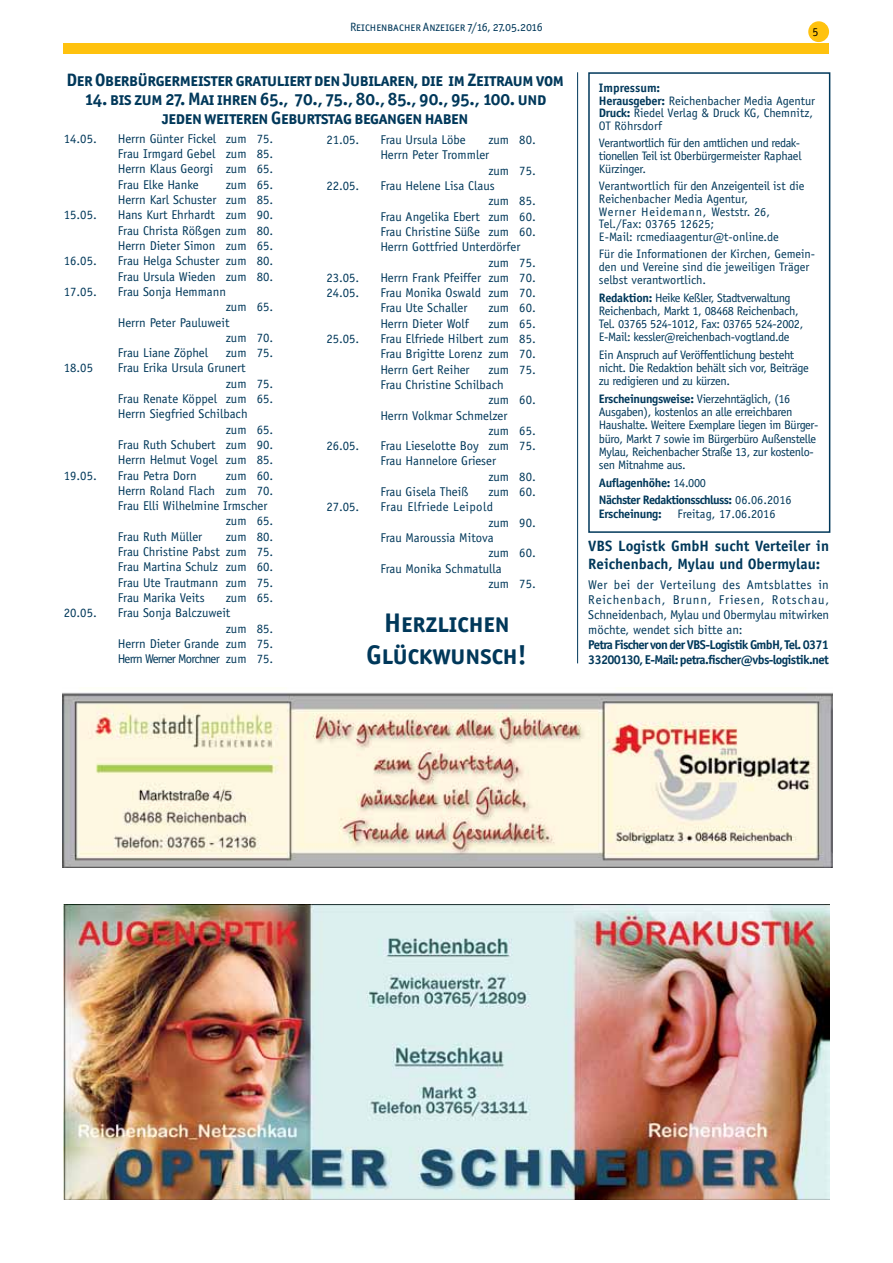
<style>
.page{position:relative;width:893px;height:1263px;background:#fff}
.page>*{position:absolute;margin:0;border:0;box-sizing:border-box;transform-origin:0 0}
.t1{font:27px/32.4px "Officina San ITC Bold SC";color:#00385a;text-align:center}
.t2{font:18px/18.8px "Officina San ITC Bold SC";letter-spacing:-.02em;color:#00385a;text-align:center}
.t3{font:700 15px/18px "Officina Sans";color:#00385a}
.t4{font:12.75px/15.3px "Officina Sans";color:#00385a;text-align:justify}
.t5{font:700 12.75px/15px "Officina Sans";letter-spacing:-.055em;color:#00385a}
.t6{font:12.75px "Officina Sans";letter-spacing:-.06em;color:#00385a}
.t7{font:12.75px "Officina Sans";letter-spacing:.03em;color:#00385a}
.t8{font:12.3px/13.2px "Officina Sans";letter-spacing:-.03em;color:#00385a}
.t9{font:12.3px/12.8px "Officina Sans";color:#00385a}
.t10{font:700 12.3px/17.7px "Officina Sans";letter-spacing:-.05em;color:#00385a}
.t11{font:700 12.3px "Officina Sans";letter-spacing:-.03em;color:#00385a}
.t12{font:12px "Officina San ITC Book SC";color:#00385a}
.t13{font:12px "Officina Sans";color:#000}
.s1{font-weight:700}
.s2{font-weight:400}
</style>
<div class="page">
<div style="left:809px;top:22px;width:19px;height:19px;background:#ffc20e;border-radius:50%"></div>
<div style="left:808px;top:21px;width:21px;height:21px;border:2px solid #ffc20e;border-radius:50%"></div>
<div style="left:64px;top:44px;width:765px;height:10px;background:#ffc20e"></div>
<hr style="left:577px;top:72px;width:1px;height:591px;background:#00385a">
<div style="left:588px;top:72px;width:242px;height:461px;border:2px solid #00385a"></div>
<img style="left:63px;top:692px;width:770px;height:175px">
<img style="left:64px;top:905px;width:765px;height:294px">
<p class="t12" style="left:350px;top:20px;width:194px">Reichenbacher Anzeiger 7/16, 27.05.2016</p>
<p class="t13" style="left:812px;top:25px;width:7px">5</p>
<h2 class="t2" style="left:66px;top:71px;width:499px">Der Oberbürgermeister gratuliert den Jubilaren, die im Zeitraum vom</h2>
<h2 class="t2" style="left:84px;top:90px;width:464px">14. bis zum 27. Mai ihren 65., 70., 75., 80., 85., 90., 95., 100. und jeden weiteren Geburtstag begangen haben</h2>
<p class="t4" style="left:64px;top:131px;width:35px">14.05.</p>
<p class="t4" style="left:118px;top:131px;width:157px">Herrn Günter Fickel zum 75.<br>Frau Irmgard Gebel zum 85.<br>Herrn Klaus Georgi zum 65.<br>Frau Elke Hanke</p>
<p class="t9" style="left:599px;top:81px;width:218px"><span class="s1">Impressum:<br>Herausgeber:</span> Reichenbacher Media Agentur<br><span class="s1">Druck:</span> Riedel Verlag &amp; Druck KG, Chemnitz,<br>OT Röhrsdorf</p>
<p class="t8" style="left:599px;top:137px;width:204px;line-height:12.8px;text-align:justify">Verantwortlich für den amtlichen und redak&shy;tionellen Teil ist Oberbürgermeister Raphael Kürzinger.</p>
<p class="t9" style="left:599px;top:179px;width:207px">Verantwortlich für den Anzeigenteil ist die Reichenbacher Media Agentur,<br>Werner Heidemann, Weststr. 26, Tel./Fax: 03765 12625;<br>E-Mail: rcmediaagentur@t-online.de</p>
<p class="t9" style="left:599px;top:248px;width:218px">Für die Informationen der Kirchen, Gemein&shy;den und Vereine sind die jeweiligen Träger selbst verantwortlich.</p>
<p class="t8" style="left:599px;top:291px;width:206px"><span class="s1">Redaktion:</span> Heike Keßler, Stadtverwaltung Reichenbach, Markt 1, 08468 Reichenbach, Tel. 03765 524-1012, Fax: 03765 524-2002, E-Mail: kessler@reichenbach-vogtland.de</p>
<p class="t8" style="left:599px;top:348px;width:211px">Ein Anspruch auf Veröffentlichung besteht nicht. Die Redaktion behält sich vor, Beiträge zu redigieren und zu kürzen.</p>
<p class="t8" style="left:599px;top:392px;width:221px"><span class="s1">Erscheinungsweise:</span> Vierzehntäglich, (16<br>Ausgaben), kostenlos an alle erreichbaren Haushalte. Weitere Exemplare liegen im Bürger&shy;büro, Markt 7 sowie im Bürgerbüro Außenstelle Mylau, Reichenbacher Straße 13, zur kostenlo&shy;sen Mitnahme aus.</p>
<p class="t10" style="left:599px;top:473px;width:194px">Auflagenhöhe: <span class="s2">14.000<br></span>Nächster Redaktionsschluss: <span class="s2">06.06.2016</span></p>
<p class="t11" style="left:599px;top:506px;width:64px">Erscheinung:</p>
<p class="t9" style="left:678px;top:507px;width:99px">Freitag, 17.06.2016</p>
<p class="t3" style="left:588px;top:537px;width:242px">VBS Logistk GmbH sucht Verteiler in<br>Reichenbach, Mylau und Obermylau:</p>
<p class="t4" style="left:588px;top:577px;width:242px">Wer bei der Verteilung des Amtsblattes in Reichenbach, Brunn, Friesen, Rotschau, Schneidenbach, Mylau und Obermylau mitwirken möchte, wendet sich bitte an:</p>
<p class="t5" style="left:588px;top:637px;width:242px">Petra Fischer von der VBS-Logistik GmbH, Tel. 0371<br>33200130, E-Mail: petra.fischer@vbs-logistik.net</p>
<p class="t4" style="left:326px;top:132px;width:35px">21.05.</p>
<p class="t4" style="left:380px;top:132px;width:87px">Frau Ursula Löbe</p>
<p class="t4" style="left:488px;top:132px;width:49px">zum 80.</p>
<p class="t4" style="left:380px;top:147px;width:110px">Herrn Peter Trommler</p>
<p class="t4" style="left:488px;top:163px;width:49px">zum 75.</p>
<p class="t4" style="left:326px;top:178px;width:35px">22.05.</p>
<p class="t4" style="left:380px;top:178px;width:116px">Frau Helene Lisa Claus</p>
<p class="t4" style="left:488px;top:193px;width:49px">zum 85.</p>
<p class="t4" style="left:380px;top:209px;width:157px">Frau Angelika Ebert zum 60.</p>
<p class="t4" style="left:380px;top:224px;width:157px">Frau Christine Süße zum 60.</p>
<p class="t4" style="left:380px;top:239px;width:142px">Herrn Gottfried Unterdörfer</p>
<p class="t4" style="left:488px;top:255px;width:49px">zum 75.</p>
<p class="t4" style="left:326px;top:270px;width:35px">23.05.</p>
<p class="t4" style="left:380px;top:270px;width:157px">Herrn Frank Pfeiffer zum 70.</p>
<p class="t4" style="left:326px;top:285px;width:35px">24.05.</p>
<p class="t4" style="left:380px;top:285px;width:157px">Frau Monika Oswald zum 70.<br>Frau Ute Schaller</p>
<p class="t4" style="left:118px;top:177px;width:157px;text-align:right">zum 65.<br>Herrn Karl Schuster zum 85.</p>
<p class="t4" style="left:64px;top:207px;width:35px">15.05.</p>
<p class="t4" style="left:118px;top:207px;width:157px">Hans Kurt Ehrhardt zum 90.<br>Frau Christa Rößgen zum 80.<br>Herrn Dieter Simon zum 65.</p>
<p class="t4" style="left:64px;top:253px;width:35px">16.05.</p>
<p class="t4" style="left:118px;top:253px;width:157px">Frau Helga Schuster zum 80.<br>Frau Ursula Wieden zum 80.</p>
<p class="t4" style="left:64px;top:284px;width:35px">17.05.</p>
<p class="t4" style="left:118px;top:284px;width:110px">Frau Sonja Hemmann</p>
<p class="t4" style="left:226px;top:299px;width:49px">zum 65.</p>
<p class="t4" style="left:118px;top:315px;width:113px">Herrn Peter Pauluweit</p>
<p class="t4" style="left:226px;top:330px;width:49px">zum 70.</p>
<p class="t4" style="left:118px;top:345px;width:92px">Frau Liane Zöphel</p>
<p class="t4" style="left:226px;top:345px;width:49px">zum 75.</p>
<p class="t4" style="left:64px;top:360px;width:31px">18.05</p>
<p class="t4" style="left:118px;top:360px;width:129px">Frau Erika Ursula Grunert</p>
<p class="t4" style="left:226px;top:376px;width:49px">zum 75.</p>
<p class="t4" style="left:118px;top:391px;width:157px">Frau Renate Köppel zum 65.</p>
<p class="t4" style="left:118px;top:406px;width:131px">Herrn Siegfried Schilbach</p>
<p class="t4" style="left:226px;top:422px;width:49px">zum 65.</p>
<p class="t4" style="left:118px;top:437px;width:157px">Frau Ruth Schubert zum 90.</p>
<p class="t4" style="left:118px;top:452px;width:157px">Herrn Helmut Vogel zum 85.</p>
<p class="t4" style="left:64px;top:468px;width:35px">19.05.</p>
<p class="t4" style="left:118px;top:468px;width:81px">Frau Petra Dorn</p>
<p class="t4" style="left:226px;top:468px;width:49px">zum 60.</p>
<p class="t4" style="left:118px;top:483px;width:157px">Herrn Roland Flach zum 70.</p>
<p class="t4" style="left:118px;top:498px;width:151px">Frau Elli Wilhelmine Irmscher</p>
<p class="t4" style="left:226px;top:513px;width:49px">zum 65.</p>
<p class="t4" style="left:118px;top:529px;width:86px">Frau Ruth Müller</p>
<p class="t4" style="left:488px;top:300px;width:49px">zum 60.</p>
<p class="t4" style="left:380px;top:316px;width:90px">Herrn Dieter Wolf</p>
<p class="t4" style="left:488px;top:316px;width:49px">zum 65.</p>
<p class="t4" style="left:326px;top:331px;width:35px">25.05.</p>
<p class="t4" style="left:380px;top:331px;width:157px">Frau Elfriede Hilbert zum 85.<br>Frau Brigitte Lorenz zum 70.<br>Herrn Gert Reiher</p>
<p class="t4" style="left:488px;top:362px;width:49px">zum 75.</p>
<p class="t4" style="left:380px;top:377px;width:125px">Frau Christine Schilbach</p>
<p class="t4" style="left:488px;top:392px;width:49px">zum 60.</p>
<p class="t4" style="left:380px;top:408px;width:129px">Herrn Volkmar Schmelzer</p>
<p class="t4" style="left:488px;top:423px;width:49px">zum 65.</p>
<p class="t4" style="left:326px;top:438px;width:35px">26.05.</p>
<p class="t4" style="left:380px;top:438px;width:157px">Frau Lieselotte Boy zum 75.</p>
<p class="t4" style="left:380px;top:453px;width:117px">Frau Hannelore Grieser</p>
<p class="t4" style="left:488px;top:469px;width:49px">zum 80.</p>
<p class="t4" style="left:380px;top:484px;width:90px">Frau Gisela Theiß</p>
<p class="t4" style="left:488px;top:484px;width:49px">zum 60.</p>
<p class="t4" style="left:326px;top:499px;width:35px">27.05.</p>
<p class="t7" style="left:380px;top:500px;width:114px">Frau Elfriede Leipold</p>
<p class="t4" style="left:488px;top:515px;width:49px">zum 90.</p>
<p class="t4" style="left:380px;top:530px;width:115px">Frau Maroussia Mitova</p>
<p class="t4" style="left:488px;top:545px;width:49px">zum 60.</p>
<p class="t4" style="left:380px;top:561px;width:123px">Frau Monika Schmatulla</p>
<p class="t4" style="left:488px;top:576px;width:49px">zum 75.</p>
<h1 class="t1" style="left:367px;top:606px;width:162px">Herzlichen<br>Glückwunsch!</h1>
<p class="t4" style="left:118px;top:529px;width:157px;text-indent:108px">zum 80.<br>Frau Christine Pabst zum 75.<br>Frau Martina Schulz zum 60.<br>Frau Ute Trautmann zum 75.<br>Frau Marika Veits</p>
<p class="t4" style="left:226px;top:590px;width:49px">zum 65.</p>
<p class="t4" style="left:64px;top:605px;width:35px">20.05.</p>
<p class="t4" style="left:118px;top:605px;width:114px">Frau Sonja Balczuweit</p>
<p class="t4" style="left:226px;top:621px;width:49px">zum 85.</p>
<p class="t4" style="left:118px;top:636px;width:157px">Herrn Dieter Grande zum 75.</p>
<p class="t6" style="left:118px;top:651px;width:157px">Herrn Werner Morchner zum 75.</p>
</div>
